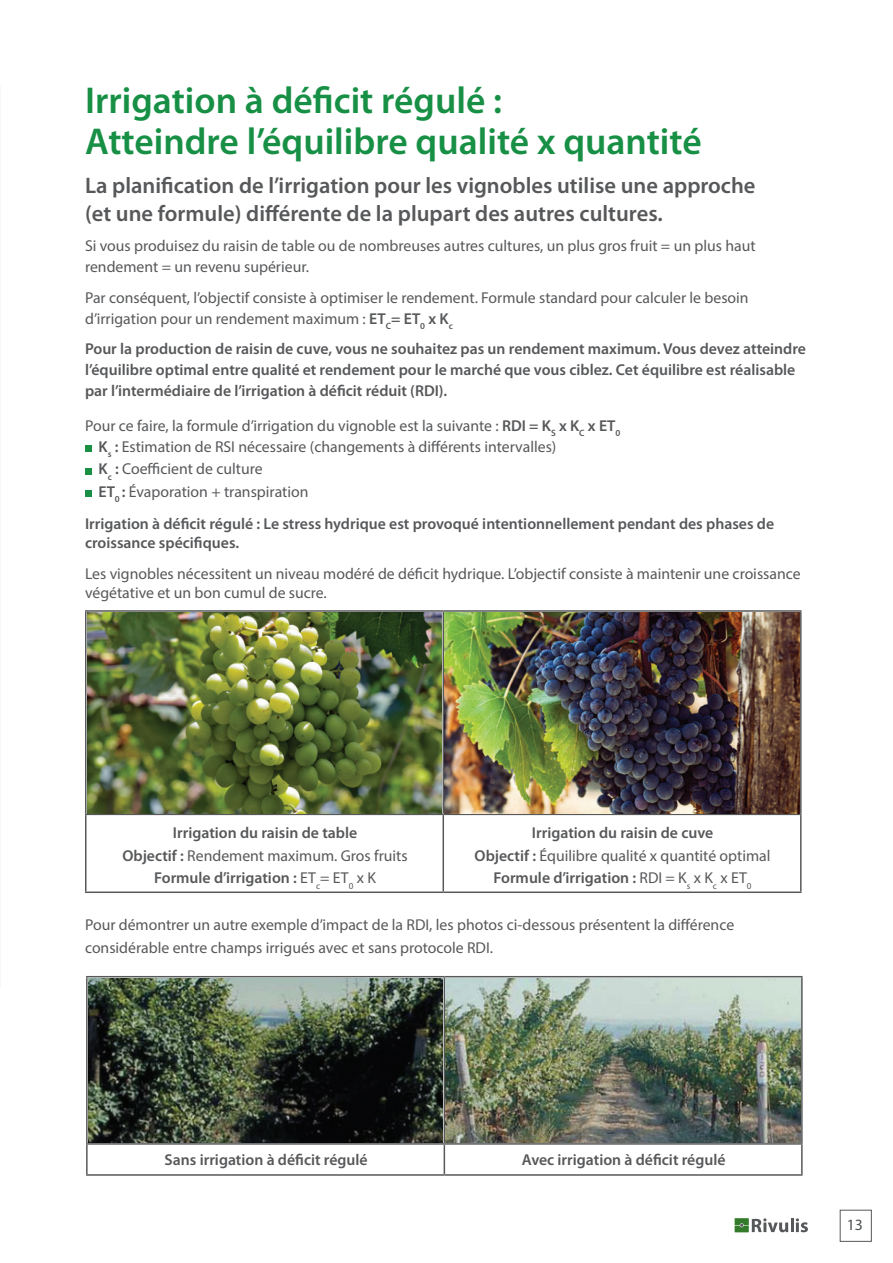
<style>
.page{position:relative;width:893px;height:1263px;background:#fff}
.page>*{position:absolute;margin:0;border:0;box-sizing:border-box;transform-origin:0 0}
.t1{font:600 37.5px/40.5px "Myriad Pro";color:#179045}
.t2{font:600 22.5px/28.5px "Myriad Pro";color:#57585a}
.t3{font:15.75px/21px "Myriad Pro";color:#57585a}
.t4{font:600 15.75px/22.8px "Myriad Pro";color:#57585a}
.t5{font:15.75px "Myriad Pro";color:#4f5252}
.s1{font-weight:600}
.s2{font-weight:400}
</style>
<div class="page">
<hr style="left:790px;top:1218px;width:3px;height:14px;background:#57585a">
<svg style="left:796px;top:1218px;width:12px;height:14px"></svg>
<svg style="left:735px;top:1218px;width:53px;height:14px"></svg>
<div style="left:840px;top:1210px;width:32px;height:32px;background:#fff;border:1px solid #57585a"></div>
<div style="left:85px;top:445px;width:7px;height:7px;background:#179045"></div>
<div style="left:85px;top:468px;width:7px;height:6px;background:#179045"></div>
<div style="left:85px;top:490px;width:7px;height:7px;background:#179045"></div>
<hr style="left:85px;top:610px;width:358px;height:2px;background:#57585a">
<hr style="left:85px;top:612px;width:2px;height:202px;background:#57585a">
<hr style="left:443px;top:610px;width:358px;height:2px;background:#57585a">
<hr style="left:443px;top:612px;width:1px;height:202px;background:#57585a">
<hr style="left:800px;top:612px;width:1px;height:202px;background:#57585a">
<hr style="left:85px;top:814px;width:358px;height:1px;background:#57585a">
<hr style="left:85px;top:815px;width:2px;height:76px;background:#57585a">
<hr style="left:443px;top:814px;width:358px;height:1px;background:#57585a">
<hr style="left:443px;top:815px;width:1px;height:76px;background:#57585a">
<hr style="left:800px;top:815px;width:1px;height:76px;background:#57585a">
<hr style="left:85px;top:891px;width:358px;height:2px;background:#57585a">
<hr style="left:443px;top:891px;width:358px;height:2px;background:#57585a">
<img style="left:87px;top:612px;width:355px;height:201px">
<img style="left:445px;top:612px;width:354px;height:201px">
<hr style="left:86px;top:976px;width:358px;height:1px;background:#57585a">
<hr style="left:86px;top:977px;width:2px;height:166px;background:#57585a">
<hr style="left:444px;top:976px;width:359px;height:1px;background:#57585a">
<hr style="left:444px;top:977px;width:1px;height:166px;background:#57585a">
<hr style="left:801px;top:977px;width:2px;height:166px;background:#57585a">
<hr style="left:86px;top:1143px;width:358px;height:2px;background:#57585a">
<hr style="left:86px;top:1145px;width:2px;height:29px;background:#57585a">
<hr style="left:444px;top:1143px;width:359px;height:2px;background:#57585a">
<svg style="left:444px;top:1145px;width:1px;height:29px"></svg>
<hr style="left:801px;top:1145px;width:2px;height:29px;background:#57585a">
<hr style="left:86px;top:1174px;width:358px;height:2px;background:#57585a">
<hr style="left:444px;top:1174px;width:359px;height:2px;background:#57585a">
<img style="left:88px;top:978px;width:355px;height:165px">
<img style="left:446px;top:978px;width:354px;height:165px">
<h1 class="t1" style="left:85px;top:79px;width:618px">Irrigation à déficit régulé :<br>Atteindre l’équilibre qualité x quantité</h1>
<h2 class="t2" style="left:85px;top:170px;width:672px">La planification de l’irrigation pour les vignobles utilise une approche (et une formule) différente de la plupart des autres cultures.</h2>
<p class="t3" style="left:85px;top:235px;width:672px">Si vous produisez du raisin de table ou de nombreuses autres cultures, un plus gros fruit = un plus haut rendement = un revenu supérieur.</p>
<p class="t3" style="left:85px;top:287px;width:665px">Par conséquent, l’objectif consiste à optimiser le rendement. Formule standard pour calculer le besoin d’irrigation pour un rendement maximum : <span class="s1">ET</span><sub>C</sub><span class="s1">= ET</span><sub>0</sub> <span class="s1">x K</span><sub>c</sub></p>
<p class="t4" style="left:85px;top:338px;width:722px;line-height:21px">Pour la production de raisin de cuve, vous ne souhaitez pas un rendement maximum. Vous devez atteindre l’équilibre optimal entre qualité et rendement pour le marché que vous ciblez. Cet équilibre est réalisable par l’intermédiaire de l’irrigation à déficit réduit (RDI).</p>
<p class="t3" style="left:99px;top:415px;width:523px;text-indent:-13px">Pour ce faire, la formule d’irrigation du vignoble est la suivante : <span class="s1">RDI = K</span><sub>S</sub> <span class="s1">x K</span><sub>C</sub> <span class="s1">x ET</span><sub>0<br></sub><span class="s1">K</span><sub>s</sub> <span class="s1">:</span> Estimation de RSI nécessaire (changements à différents intervalles)</p>
<p class="t3" style="left:98px;top:458px;width:212px;line-height:22.5px"><span class="s1">K</span><sub>c</sub> <span class="s1">:</span> Coefficient de culture<br><span class="s1">ET</span><sub>0</sub> <span class="s1">:</span> Évaporation + transpiration</p>
<p class="t4" style="left:85px;top:513px;width:691px;line-height:19.5px">Irrigation à déficit régulé : Le stress hydrique est provoqué intentionnellement pendant des phases de croissance spécifiques.</p>
<p class="t3" style="left:85px;top:563px;width:717px;line-height:19.5px">Les vignobles nécessitent un niveau modéré de déficit hydrique. L’objectif consiste à maintenir une croissance végétative et un bon cumul de sucre.</p>
<p class="t4" style="left:122px;top:821px;width:287px;text-align:center">Irrigation du raisin de table<br>Objectif : <span class="s2">Rendement maximum. Gros fruits<br></span>Formule d’irrigation : <span class="s2">ET</span><sub>c</sub><span class="s2">= ET</span><sub>0</sub> <span class="s2">x K</span></p>
<p class="t4" style="left:475px;top:821px;width:297px;text-align:center">Irrigation du raisin de cuve<br>Objectif : <span class="s2">Équilibre qualité x quantité optimal<br></span>Formule d’irrigation : <span class="s2">RDI = K</span><sub>s</sub> <span class="s2">x K</span><sub>c</sub> <span class="s2">x ET</span><sub>0</sub></p>
<p class="t3" style="left:85px;top:913px;width:651px;line-height:22.8px">Pour démontrer un autre exemple d’impact de la RDI, les photos ci-dessous présentent la différence considérable entre champs irrigués avec et sans protocole RDI.</p>
<p class="t4" style="left:165px;top:1148px;width:205px">Sans irrigation à déficit régulé</p>
<p class="t4" style="left:522px;top:1148px;width:205px">Avec irrigation à déficit régulé</p>
<p class="t5" style="left:847px;top:1215px;width:18px">13</p>
</div>
